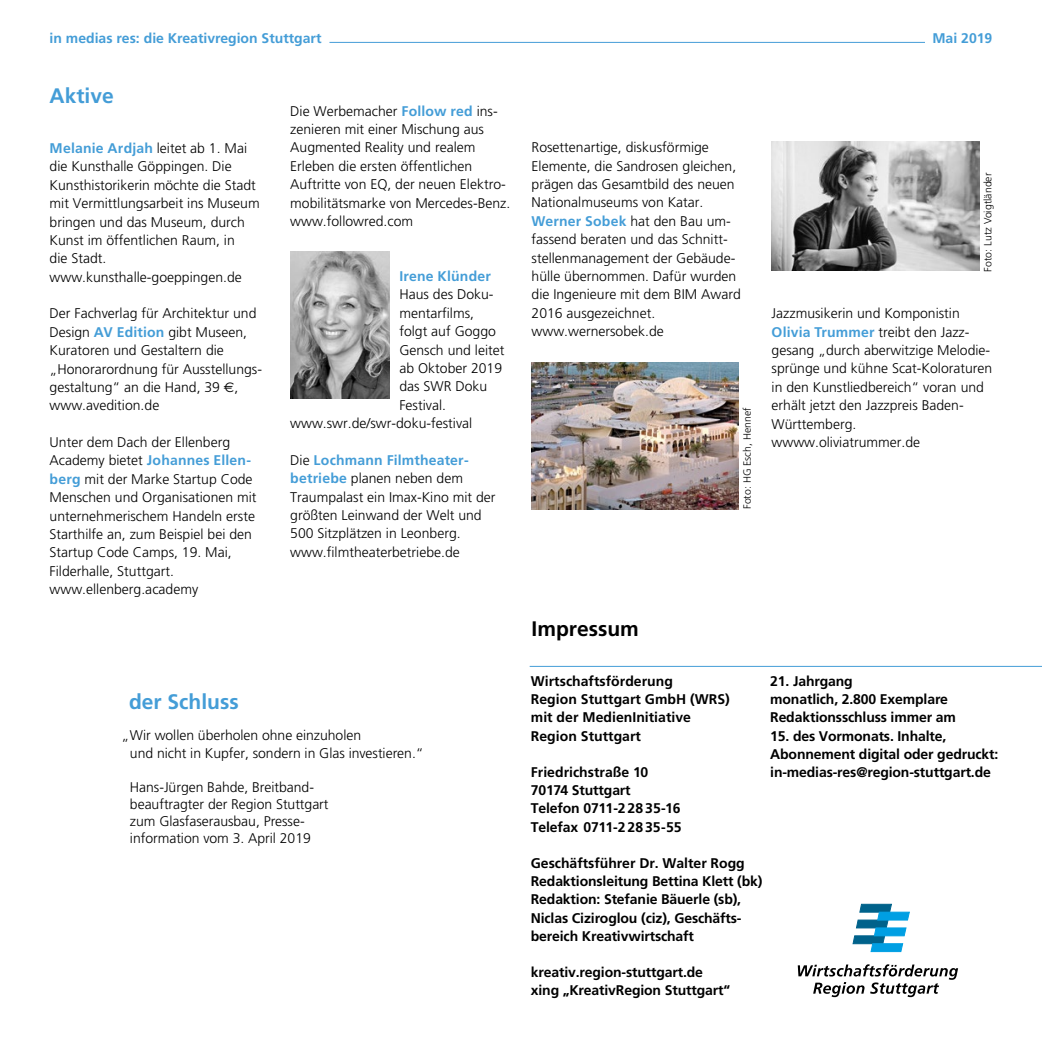
<style>
.page{position:relative;width:1042px;height:1042px;background:#fff}
.page>*{position:absolute;margin:0;border:0;box-sizing:border-box;transform-origin:0 0}
.t1{font:700 21px "Frutiger";color:#449dd7}
.t2{font:700 21px "Frutiger";color:#000}
.t3{font:300 14px/18.4px "Frutiger";color:#000}
.t4{font:700 14px/18.4px "Frutiger";letter-spacing:-.01em;color:#000}
.t5{font:700 14px "Frutiger";color:#449dd7}
.t6{font:300 10.5px "Frutiger";color:#000}
.s1{font-weight:700;color:#449dd7}
.s2{font-family:"Euro Sans";font-weight:400}
</style>
<div class="page">
<svg style="left:853px;top:904px;width:56px;height:47px"></svg>
<svg style="left:798px;top:964px;width:160px;height:33px"></svg>
<hr style="left:530px;top:666px;width:512px;height:1px;background:#449dd7">
<hr style="left:329px;top:42px;width:604px;height:1px;background:#449dd7">
<img style="left:290px;top:251px;width:99px;height:148px">
<img style="left:531px;top:362px;width:208px;height:147px">
<img style="left:771px;top:141px;width:208px;height:129px">
<div style="left:925px;top:32px;width:67px;height:18px;background:#fff"></div>
<p class="t5" style="left:50px;top:30px;width:273px">in medias res: die Kreativregion Stuttgart</p>
<h1 class="t1" style="left:50px;top:83px;width:66px">Aktive</h1>
<p class="t3" style="left:50px;top:139px;width:211px"><span class="s1">Melanie Ardjah</span> leitet ab 1. Mai die Kunsthalle Göppingen. Die<br>Kunsthistorikerin möchte die Stadt mit Vermittlungsarbeit ins Museum bringen und das Museum, durch<br>Kunst im öffentlichen Raum, in<br>die Stadt. www.kunsthalle-goeppingen.de</p>
<p class="t3" style="left:50px;top:304px;width:214px">Der Fachverlag für Architektur und<br>Design <span class="s1">AV Edition</span> gibt Museen,<br>Kuratoren und Gestaltern die „Honorarordnung für Ausstellungs&shy;gestaltung“ an die Hand, 39 <span class="s2">€</span>, www.avedition.de</p>
<p class="t3" style="left:50px;top:433px;width:208px">Unter dem Dach der Ellenberg<br>Academy bietet <span class="s1">Johannes Ellen&shy;berg</span> mit der Marke Startup Code<br>Menschen und Organisationen mit unternehmerischem Handeln erste<br>Starthilfe an, zum Beispiel bei den<br>Startup Code Camps, 19. Mai,<br>Filderhalle, Stuttgart. www.ellenberg.academy</p>
<p class="t3" style="left:290px;top:102px;width:222px">Die Werbemacher <span class="s1">Follow red</span> ins&shy;zenieren mit einer Mischung aus<br>Augmented Reality und realem<br>Erleben die ersten öffentlichen<br>Auftritte von EQ, der neuen Elektro&shy;mobilitätsmarke von Mercedes-Benz. www.followred.com</p>
<p class="t5" style="left:399px;top:268px;width:93px">Irene Klünder</p>
<p class="t3" style="left:399px;top:285px;width:96px">Haus des Doku-</p>
<p class="t3" style="left:399px;top:304px;width:76px">mentarfilms,</p>
<p class="t3" style="left:399px;top:322px;width:98px">folgt auf Goggo</p>
<p class="t3" style="left:399px;top:340px;width:107px">Gensch und leitet</p>
<p class="t3" style="left:399px;top:359px;width:104px">ab Oktober 2019</p>
<p class="t3" style="left:399px;top:377px;width:89px">das SWR Doku</p>
<p class="t3" style="left:399px;top:396px;width:48px">Festival.</p>
<p class="t3" style="left:290px;top:414px;width:184px">www.swr.de/swr-doku-festival</p>
<p class="t3" style="left:290px;top:451px;width:207px">Die <span class="s1">Lochmann Filmtheater&shy;betriebe</span> planen neben dem<br>Traumpalast ein Imax-Kino mit der größten Leinwand der Welt und<br>500 Sitzplätzen in Leonberg. www.filmtheaterbetriebe.de</p>
<h1 class="t1" style="left:129px;top:689px;width:111px">der Schluss</h1>
<p class="t3" style="left:130px;top:726px;width:295px;text-indent:-8px">„Wir wollen überholen ohne einzuholen<br>und nicht in Kupfer, sondern in Glas investieren.“</p>
<p class="t3" style="left:130px;top:779px;width:200px;line-height:16.8px">Hans-Jürgen Bahde, Breitband&shy;beauftragter der Region Stuttgart zum Glasfaserausbau, Presse&shy;information vom 3. April 2019</p>
<p class="t5" style="left:932px;top:30px;width:61px">Mai 2019</p>
<p class="t3" style="left:531px;top:138px;width:211px">Rosettenartige, diskusförmige<br>Elemente, die Sandrosen gleichen, prägen das Gesamtbild des neuen<br>Nationalmuseums von Katar.<br><span class="s1">Werner Sobek</span> hat den Bau um&shy;fassend beraten und das Schnitt&shy;stellenmanagement der Gebäude&shy;hülle übernommen. Dafür wurden die Ingenieure mit dem BIM Award<br>2016 ausgezeichnet. www.wernersobek.de</p>
<p class="t6" style="left:741px;top:509px;width:103px;rotate:-90deg">Foto: HG Esch, Hennef</p>
<p class="t6" style="left:982px;top:271px;width:100px;rotate:-90deg">Foto: Lutz Voigtländer</p>
<p class="t3" style="left:771px;top:304px;width:222px">Jazzmusikerin und Komponistin<br><span class="s1">Olivia Trummer</span> treibt den Jazz&shy;gesang „durch aberwitzige Melodie&shy;sprünge und kühne Scat-Koloraturen in den Kunstliedbereich“ voran und erhält jetzt den Jazzpreis Baden-<br>Württemberg. wwww.oliviatrummer.de</p>
<h1 class="t2" style="left:531px;top:616px;width:109px">Impressum</h1>
<p class="t4" style="left:531px;top:671px;width:201px">Wirtschaftsförderung<br>Region Stuttgart GmbH (WRS) mit der MedienInitiative<br>Region Stuttgart</p>
<p class="t4" style="left:531px;top:762px;width:152px">Friedrichstraße 10<br>70174 Stuttgart<br>Telefon 0711-2 28 35-16<br>Telefax 0711-2 28 35-55</p>
<p class="t4" style="left:531px;top:853px;width:233px">Geschäftsführer Dr. Walter Rogg Redaktionsleitung Bettina Klett (bk)<br>Redaktion: Stefanie Bäuerle (sb), Niclas Ciziroglou (ciz), Geschäfts&shy;bereich Kreativwirtschaft</p>
<p class="t4" style="left:531px;top:963px;width:201px">kreativ.region-stuttgart.de xing „KreativRegion Stuttgart“</p>
<p class="t4" style="left:770px;top:671px;width:187px">21. Jahrgang<br>monatlich, 2.800 Exemplare<br>Redaktionsschluss immer am</p>
<p class="t4" style="left:770px;top:726px;width:230px">15. des Vormonats. Inhalte,<br>Abonnement digital oder gedruckt: in-medias-res@region-stuttgart.de</p>
</div>
